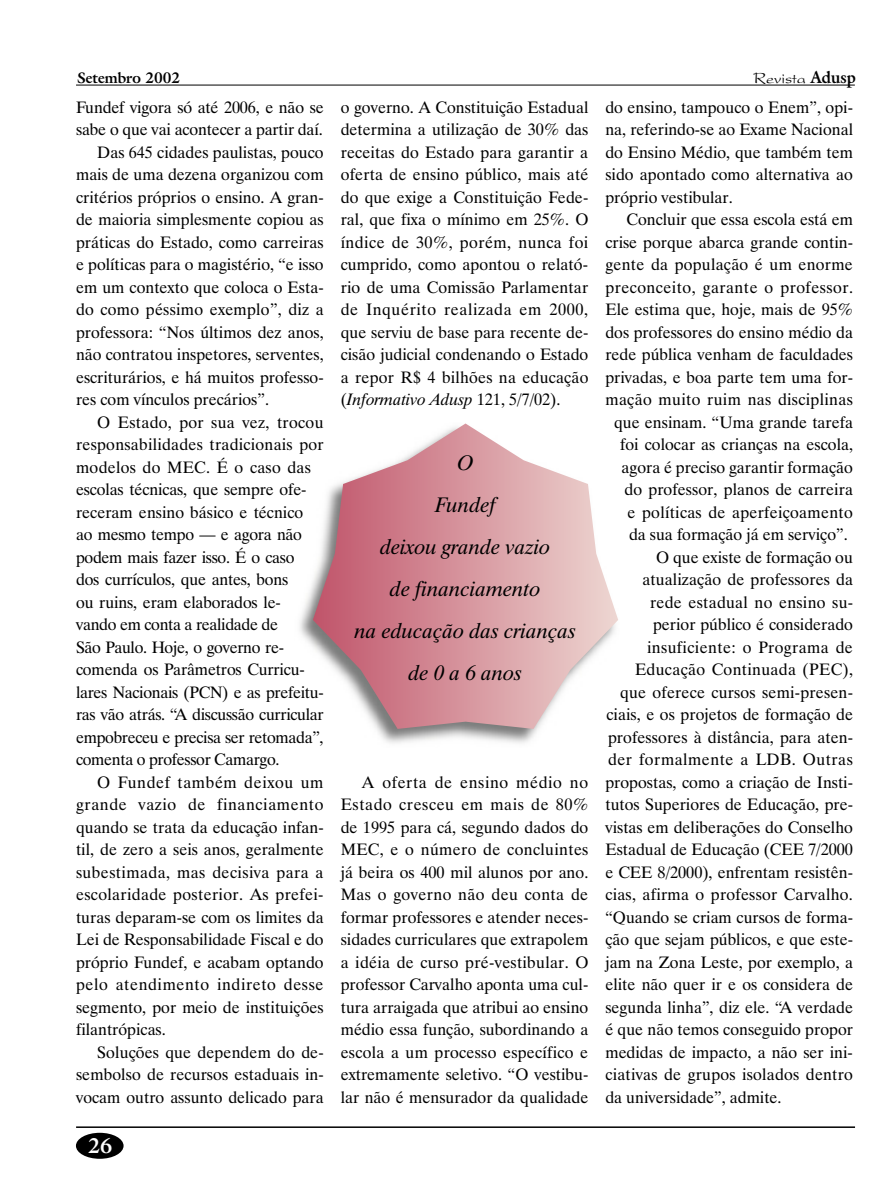
<style>
.page{position:relative;width:893px;height:1191px;background:#fff}
.page>*{position:absolute;margin:0;border:0;box-sizing:border-box;transform-origin:0 0}
.t1{font:italic 21px/42px "Dutch 801 BT";color:#000;text-align:center}
.t2{font:700 21px "Galliard IT Cby BT";color:#fff}
.t3{font:16.5px/22.5px "Dutch 801 BT";color:#000;text-align:justify}
.t4{font:16.5px "Dutch 801 BT";letter-spacing:-.02em;color:#000}
.t5{font:16.5px "Dutch 801 BT";letter-spacing:.02em;color:#000}
.t6{font:16.5px "Dutch 801 BT";letter-spacing:.035em;color:#000}
.t7{font:16.5px "Dutch 801 BT";letter-spacing:.03em;color:#000}
.t8{font:16.5px "Dutch 801 BT";letter-spacing:.025em;color:#000}
.t9{font:16.5px "President";color:#000}
.t10{font:700 15px "Galliard IT Cby BT";color:#000}
.s1{font-family:"Galliard IT Cby BT";font-weight:700}
.s2{font-style:italic}
</style>
<div class="page">
<hr style="left:76px;top:1126px;width:779px;height:2px;background:#000">
<div style="left:76px;top:1132px;width:48px;height:26px;background:#000;border-radius:50%"></div>
<hr style="left:76px;top:85px;width:779px;height:1px;background:#000">
<img style="left:300px;top:582px;width:238px;height:161px">
<svg style="left:313px;top:423px;width:305px;height:306px"></svg>
<p class="t10" style="left:77px;top:68px;width:105px">Setembro 2002</p>
<p class="t9" style="left:754px;top:69px;width:104px">Revista <span class="s1">Adusp</span></p>
<p class="t3" style="left:76px;top:95px;width:249px">Fundef vigora só até 2006, e não se</p>
<p class="t3" style="left:76px;top:118px;width:248px">sabe o que vai acontecer a partir daí.</p>
<p class="t3" style="left:97px;top:140px;width:228px">Das 645 cidades paulistas, pouco</p>
<p class="t3" style="left:76px;top:163px;width:249px">mais de uma dezena organizou com</p>
<p class="t3" style="left:76px;top:185px;width:249px">critérios próprios o ensino. A gran-</p>
<p class="t3" style="left:76px;top:208px;width:249px">de maioria simplesmente copiou as</p>
<p class="t3" style="left:76px;top:230px;width:249px">práticas do Estado, como carreiras</p>
<p class="t3" style="left:76px;top:253px;width:249px">e políticas para o magistério, “e isso</p>
<p class="t3" style="left:76px;top:275px;width:249px">em um contexto que coloca o Esta-</p>
<p class="t3" style="left:76px;top:298px;width:249px">do como péssimo exemplo”, diz a</p>
<p class="t3" style="left:76px;top:320px;width:249px">professora: “Nos últimos dez anos,</p>
<p class="t3" style="left:76px;top:343px;width:249px">não contratou inspetores, serventes,</p>
<p class="t3" style="left:76px;top:365px;width:249px">escriturários, e há muitos professo-</p>
<p class="t3" style="left:76px;top:388px;width:194px">res com vínculos precários”.</p>
<p class="t3" style="left:97px;top:410px;width:228px">O Estado, por sua vez, trocou</p>
<p class="t3" style="left:76px;top:433px;width:249px">responsabilidades tradicionais por</p>
<p class="t3" style="left:76px;top:455px;width:236px">modelos do MEC. É o caso das</p>
<p class="t3" style="left:76px;top:478px;width:232px">escolas técnicas, que sempre ofe-</p>
<p class="t3" style="left:76px;top:500px;width:229px">receram ensino básico e técnico</p>
<p class="t4" style="left:76px;top:524px;width:227px">ao mesmo tempo — e agora não</p>
<p class="t4" style="left:76px;top:547px;width:220px">podem mais fazer isso. É o caso</p>
<p class="t3" style="left:76px;top:568px;width:214px">dos currículos, que antes, bons</p>
<p class="t3" style="left:76px;top:590px;width:206px">ou ruins, eram elaborados le-</p>
<p class="t4" style="left:76px;top:614px;width:203px">vando em conta a realidade de</p>
<p class="t4" style="left:76px;top:637px;width:209px">São Paulo. Hoje, o governo re-</p>
<p class="t3" style="left:76px;top:658px;width:230px">comenda os Parâmetros Curricu-</p>
<p class="t4" style="left:76px;top:682px;width:249px">lares Nacionais (PCN) e as prefeitu-</p>
<p class="t4" style="left:76px;top:704px;width:249px">ras vão atrás. “A discussão curricular</p>
<p class="t4" style="left:76px;top:727px;width:249px">empobreceu e precisa ser retomada”,</p>
<p class="t4" style="left:76px;top:749px;width:205px">comenta o professor Camargo.</p>
<p class="t6" style="left:97px;top:772px;width:228px">O Fundef também deixou um</p>
<p class="t6" style="left:76px;top:794px;width:249px">grande vazio de financiamento</p>
<p class="t3" style="left:76px;top:815px;width:249px">quando se trata da educação infan-</p>
<p class="t3" style="left:76px;top:838px;width:249px">til, de zero a seis anos, geralmente</p>
<p class="t8" style="left:76px;top:862px;width:249px">subestimada, mas decisiva para a</p>
<p class="t5" style="left:76px;top:884px;width:249px">escolaridade posterior. As prefei-</p>
<p class="t3" style="left:76px;top:905px;width:249px">turas deparam-se com os limites da</p>
<p class="t3" style="left:76px;top:928px;width:249px">Lei de Responsabilidade Fiscal e do</p>
<p class="t3" style="left:76px;top:950px;width:249px">próprio Fundef, e acabam optando</p>
<p class="t6" style="left:76px;top:974px;width:249px">pelo atendimento indireto desse</p>
<p class="t3" style="left:76px;top:995px;width:249px">segmento, por meio de instituições</p>
<p class="t3" style="left:76px;top:1018px;width:91px">filantrópicas.</p>
<p class="t3" style="left:97px;top:1040px;width:228px">Soluções que dependem do de-</p>
<p class="t3" style="left:76px;top:1063px;width:249px">sembolso de recursos estaduais in-</p>
<p class="t3" style="left:76px;top:1085px;width:249px">vocam outro assunto delicado para</p>
<p class="t2" style="left:88px;top:1131px;width:26px">26</p>
<p class="t3" style="left:341px;top:95px;width:249px">o governo. A Constituição Estadual determina a utilização de 30% das receitas do Estado para garantir a oferta de ensino público, mais até do que exige a Constituição Fede&shy;ral, que fixa o mínimo em 25%. O índice de 30%, porém, nunca foi cumprido, como apontou o relató&shy;rio de uma Comissão Parlamentar de Inquérito realizada em 2000, que serviu de base para recente de&shy;cisão judicial condenando o Estado a repor R$ 4 bilhões na educação (<span class="s2">Informativo Adusp</span> 121, 5/7/02).</p>
<p class="t1" style="left:355px;top:441px;width:223px">O<br>Fundef<br>deixou grande vazio<br>de financiamento<br>na educação das crianças de 0 a 6 anos</p>
<p class="t3" style="left:341px;top:770px;width:249px;text-indent:21px">A oferta de ensino médio no Estado cresceu em mais de 80% de 1995 para cá, segundo dados do MEC, e o número de concluintes já beira os 400 mil alunos por ano.<br>Mas o governo não deu conta de formar professores e atender neces&shy;sidades curriculares que extrapolem a idéia de curso pré-vestibular. O professor Carvalho aponta uma cul&shy;tura arraigada que atribui ao ensino médio essa função, subordinando a escola a um processo específico e extremamente seletivo. “O vestibu&shy;lar não é mensurador da qualidade</p>
<p class="t3" style="left:605px;top:95px;width:249px">do ensino, tampouco o Enem”, opi&shy;na, referindo-se ao Exame Nacional do Ensino Médio, que também tem sido apontado como alternativa ao próprio vestibular.</p>
<p class="t3" style="left:627px;top:208px;width:228px">Concluir que essa escola está em</p>
<p class="t3" style="left:605px;top:230px;width:249px">crise porque abarca grande contin-</p>
<p class="t3" style="left:605px;top:253px;width:249px">gente da população é um enorme</p>
<p class="t7" style="left:605px;top:277px;width:249px">preconceito, garante o professor.</p>
<p class="t3" style="left:605px;top:298px;width:249px">Ele estima que, hoje, mais de 95%</p>
<p class="t3" style="left:605px;top:320px;width:249px">dos professores do ensino médio da</p>
<p class="t3" style="left:605px;top:343px;width:249px">rede pública venham de faculdades</p>
<p class="t3" style="left:605px;top:365px;width:249px">privadas, e boa parte tem uma for-</p>
<p class="t5" style="left:605px;top:389px;width:249px">mação muito ruim nas disciplinas</p>
<p class="t3" style="left:614px;top:410px;width:240px">que ensinam. “Uma grande tarefa</p>
<p class="t3" style="left:620px;top:433px;width:235px">foi colocar as crianças na escola,</p>
<p class="t3" style="left:622px;top:455px;width:233px">agora é preciso garantir formação</p>
<p class="t3" style="left:625px;top:478px;width:230px">do professor, planos de carreira</p>
<p class="t3" style="left:628px;top:500px;width:227px">e políticas de aperfeiçoamento</p>
<p class="t3" style="left:629px;top:523px;width:220px">da sua formação já em serviço”.</p>
<p class="t3" style="left:656px;top:545px;width:198px">O que existe de formação ou</p>
<p class="t3" style="left:643px;top:568px;width:212px">atualização de professores da</p>
<p class="t3" style="left:650px;top:590px;width:205px">rede estadual no ensino su-</p>
<p class="t3" style="left:653px;top:613px;width:201px">perior público é considerado</p>
<p class="t8" style="left:647px;top:637px;width:207px">insuficiente: o Programa de</p>
<p class="t5" style="left:635px;top:659px;width:220px">Educação Continuada (PEC),</p>
<p class="t3" style="left:620px;top:680px;width:234px">que oferece cursos semi-presen-</p>
<p class="t3" style="left:607px;top:703px;width:248px">ciais, e os projetos de formação de</p>
<p class="t3" style="left:608px;top:725px;width:247px">professores à distância, para aten-</p>
<p class="t7" style="left:608px;top:749px;width:246px">der formalmente a LDB. Outras</p>
<p class="t3" style="left:605px;top:770px;width:249px">propostas, como a criação de Insti-</p>
<p class="t3" style="left:605px;top:793px;width:249px">tutos Superiores de Educação, pre-</p>
<p class="t3" style="left:605px;top:815px;width:249px">vistas em deliberações do Conselho</p>
<p class="t3" style="left:605px;top:838px;width:249px">Estadual de Educação (CEE 7/2000</p>
<p class="t3" style="left:605px;top:860px;width:249px">e CEE 8/2000), enfrentam resistên-</p>
<p class="t3" style="left:605px;top:883px;width:249px">cias, afirma o professor Carvalho.</p>
<p class="t3" style="left:605px;top:905px;width:249px">“Quando se criam cursos de forma-</p>
<p class="t3" style="left:605px;top:928px;width:249px">ção que sejam públicos, e que este-</p>
<p class="t3" style="left:605px;top:950px;width:249px">jam na Zona Leste, por exemplo, a</p>
<p class="t3" style="left:605px;top:973px;width:249px">elite não quer ir e os considera de</p>
<p class="t3" style="left:605px;top:995px;width:249px">segunda linha”, diz ele. “A verdade</p>
<p class="t3" style="left:605px;top:1018px;width:249px">é que não temos conseguido propor</p>
<p class="t3" style="left:605px;top:1040px;width:249px">medidas de impacto, a não ser ini-</p>
<p class="t3" style="left:605px;top:1063px;width:249px">ciativas de grupos isolados dentro</p>
<p class="t3" style="left:605px;top:1085px;width:178px">da universidade”, admite.</p>
</div>
